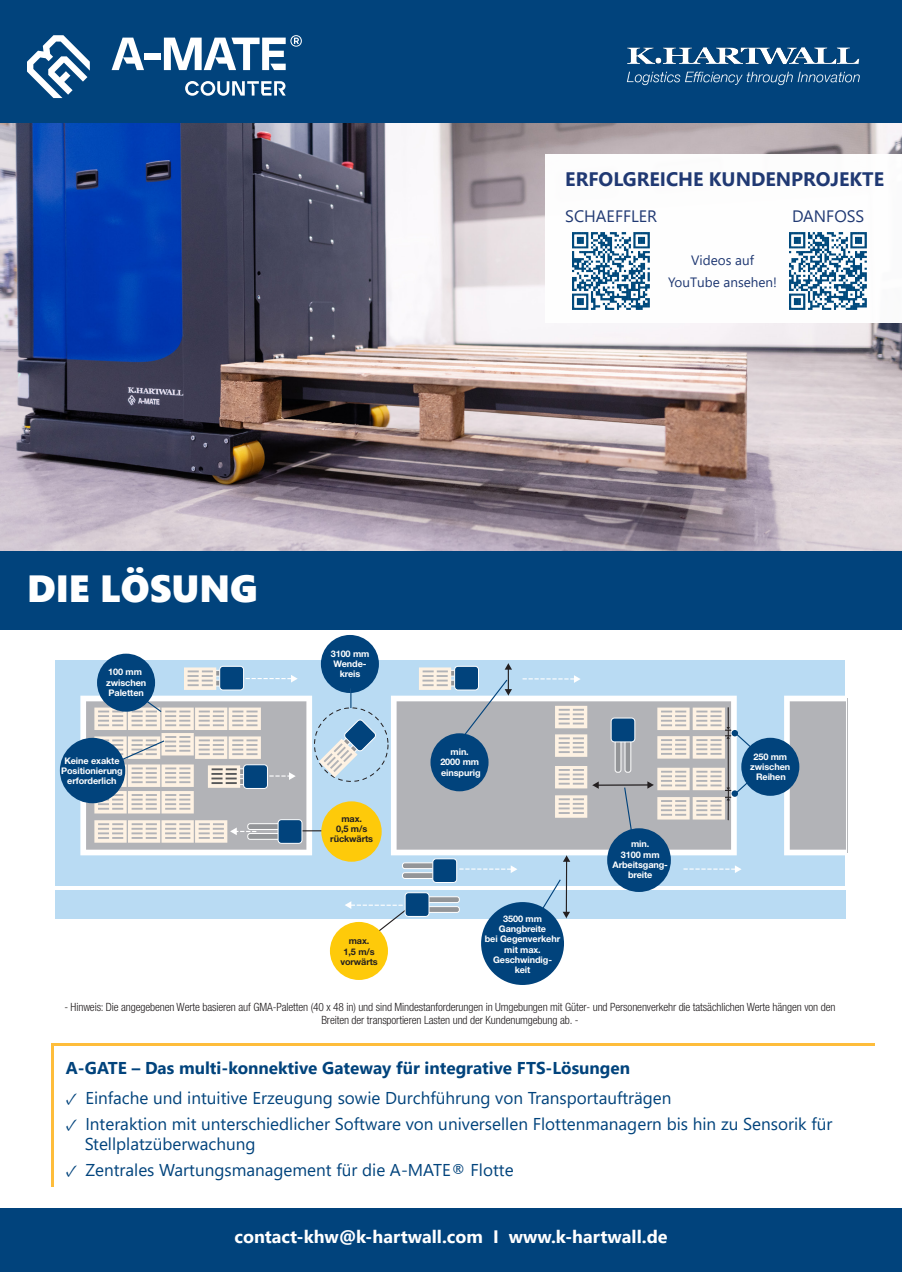
<style>
.page{position:relative;width:902px;height:1272px;background:#fff}
.page>*{position:absolute;margin:0;border:0;box-sizing:border-box;transform-origin:0 0}
.t1{font:37.8px "Segoe UI Black";color:#fff}
.t2{font:700 19.5px "Segoe UI";color:#203973}
.t3{font:700 18px "Segoe UI";color:#fff}
.t4{font:17.1px "Segoe UI";color:#01437c}
.t5{font:700 17.1px "Segoe UI";color:#01437c}
.t6{font:16.5px "Segoe UI";color:#203973}
.t7{font:13.5px "Segoe UI";color:#203973}
.t8{font:300 condensed 11.4px/12.8px "Helvetica Neue LT Std";letter-spacing:-.01em;color:#231f20;text-align:center}
.t9{font:700 9.15px/10.2px "Helvetica Neue LT Std";letter-spacing:-.01em;color:#fff;text-align:center}
.t10{font:700 9.15px/10.2px "Helvetica Neue LT Std";letter-spacing:-.01em;color:#231f20;text-align:center}
.s1{font-family:"Minion Pro"}
</style>
<div class="page">
<div style="left:0;top:0;width:901px;height:629px;background:#01437c"></div>
<img style="left:626px;top:47px;width:234px;height:39px">
<img style="left:0;top:124px;width:901px;height:427px">
<div style="left:0;top:1208px;width:901px;height:63px;background:#01437c"></div>
<div style="left:544px;top:155px;width:357px;height:168px;background:#fff"></div>
<div style="left:56px;top:660px;width:789px;height:225px;background:#b9dbf3"></div>
<div style="left:55px;top:890px;width:790px;height:28px;background:#b9dbf3"></div>
<svg style="left:391px;top:695px;width:345px;height:160px;background:#bdbfc2"></svg>
<svg style="left:784px;top:695px;width:62px;height:160px;background:#bbbdc0"></svg>
<svg style="left:459px;top:865px;width:58px;height:8px"></svg>
<svg style="left:683px;top:865px;width:58px;height:8px"></svg>
<svg style="left:522px;top:675px;width:58px;height:8px"></svg>
<hr style="left:507px;top:668px;width:2px;height:22px;background:#231f20">
<svg style="left:505px;top:663px;width:7px;height:6px"></svg>
<div style="left:741px;top:737px;width:58px;height:58px;background:#01437c;border-radius:50%"></div>
<div style="left:60px;top:737px;width:65px;height:66px;background:#01437c;border-radius:50%"></div>
<div style="left:97px;top:653px;width:58px;height:58px;background:#01437c;border-radius:50%"></div>
<div style="left:321px;top:635px;width:58px;height:58px;background:#01437c;border-radius:50%"></div>
<div style="left:430px;top:733px;width:58px;height:58px;background:#01437c;border-radius:50%"></div>
<hr style="left:297px;top:830px;width:30px;height:1px;background:#231f20">
<svg style="left:459px;top:678px;width:53px;height:63px"></svg>
<svg style="left:350px;top:688px;width:1px;height:19px"></svg>
<div style="left:314px;top:707px;width:74px;height:74px;border:1px dashed #231f20;border-radius:50%"></div>
<div style="left:607px;top:828px;width:63px;height:64px;background:#01437c;border-radius:50%"></div>
<svg style="left:555px;top:705px;width:197px;height:129px;background:#c3c4c5"></svg>
<div style="left:731px;top:790px;width:7px;height:6px;background:#01437c;border-radius:50%"></div>
<svg style="left:344px;top:901px;width:64px;height:30px"></svg>
<div style="left:330px;top:921px;width:58px;height:58px;background:#feca0a;border-radius:50%"></div>
<div style="left:321px;top:801px;width:60px;height:60px;background:#feca0a;border-radius:50%"></div>
<div style="left:424px;top:670px;width:33px;height:6px;border:1px solid #fff;border-radius:2px"></div>
<div style="left:424px;top:679px;width:33px;height:7px;border:1px solid #fff;border-radius:2px"></div>
<div style="left:454px;top:666px;width:24px;height:24px;background:#01437c;border-radius:3px"></div>
<div style="left:454px;top:666px;width:25px;height:24px;border:1px solid #fff;border-radius:3px"></div>
<svg style="left:419px;top:667px;width:32px;height:23px"></svg>
<div style="left:219px;top:666px;width:25px;height:24px;border:1px solid #fff;border-radius:3px"></div>
<svg style="left:80px;top:667px;width:232px;height:188px"></svg>
<div style="left:402px;top:862px;width:32px;height:6px;background:#939598;border-radius:2px"></div>
<div style="left:402px;top:862px;width:33px;height:7px;border:1px solid #fff;border-radius:2px"></div>
<div style="left:402px;top:872px;width:32px;height:6px;background:#939598;border-radius:2px"></div>
<div style="left:402px;top:872px;width:33px;height:6px;border:1px solid #fff;border-radius:2px"></div>
<div style="left:433px;top:858px;width:23px;height:24px;background:#01437c;border-radius:3px"></div>
<div style="left:432px;top:858px;width:25px;height:24px;border:1px solid #fff;border-radius:3px"></div>
<div style="left:615px;top:740px;width:6px;height:32px;background:#939598;border-radius:2px"></div>
<div style="left:614px;top:739px;width:7px;height:33px;border:1px solid #fff;border-radius:2px"></div>
<div style="left:625px;top:740px;width:5px;height:32px;background:#939598;border-radius:2px"></div>
<div style="left:624px;top:739px;width:7px;height:33px;border:1px solid #fff;border-radius:2px"></div>
<div style="left:611px;top:718px;width:23px;height:24px;background:#01437c;border-radius:3px"></div>
<div style="left:610px;top:717px;width:25px;height:25px;border:1px solid #fff;border-radius:3px"></div>
<div style="left:427px;top:906px;width:32px;height:6px;background:#939598;border-radius:2px"></div>
<div style="left:426px;top:906px;width:33px;height:6px;border:1px solid #fff;border-radius:2px"></div>
<div style="left:427px;top:896px;width:32px;height:6px;background:#939598;border-radius:2px"></div>
<div style="left:426px;top:896px;width:33px;height:7px;border:1px solid #fff;border-radius:2px"></div>
<div style="left:405px;top:892px;width:24px;height:24px;background:#01437c;border-radius:3px"></div>
<div style="left:404px;top:892px;width:25px;height:24px;border:1px solid #fff;border-radius:3px"></div>
<svg style="left:319px;top:718px;width:58px;height:59px"></svg>
<div style="left:481px;top:902px;width:83px;height:82px;background:#01437c;border-radius:50%"></div>
<svg style="left:539px;top:855px;width:31px;height:63px"></svg>
<hr style="left:51px;top:1043px;width:3px;height:143px;background:#febd3b">
<hr style="left:51px;top:1043px;width:823px;height:2px;background:#febd3b">
<img style="left:789px;top:232px;width:77px;height:77px">
<img style="left:572px;top:232px;width:77px;height:77px">
<svg style="left:112px;top:38px;width:32px;height:32px"></svg>
<div style="left:144px;top:54px;width:17px;height:6px;background:#fff"></div>
<svg style="left:164px;top:35px;width:138px;height:35px"></svg>
<svg style="left:27px;top:35px;width:63px;height:63px"></svg>
<svg style="left:185px;top:81px;width:101px;height:15px"></svg>
<p class="t2" style="left:565px;top:161px;width:320px">ERFOLGREICHE KUNDENPROJEKTE</p>
<p class="t6" style="left:565px;top:201px;width:93px">SCHAEFFLER</p>
<p class="t6" style="left:792px;top:201px;width:74px">DANFOSS</p>
<p class="t7" style="left:691px;top:247px;width:64px">Videos auf</p>
<p class="t7" style="left:668px;top:269px;width:110px">YouTube ansehen!</p>
<p class="t1" style="left:27px;top:561px;width:232px">DIE LÖSUNG</p>
<p class="t9" style="left:106px;top:667px;width:41px;text-align:left">100 mm zwischen<br>Paletten</p>
<p class="t9" style="left:61px;top:755px;width:63px">Keine exakte<br>Positionierung erforderlich</p>
<p class="t9" style="left:331px;top:648px;width:40px">3100 mm<br>Wende&shy;kreis</p>
<p class="t10" style="left:330px;top:813px;width:44px">max.<br>0,5 m/s rückwärts</p>
<p class="t10" style="left:340px;top:935px;width:39px">max.<br>1,5 m/s vorwärts</p>
<p class="t9" style="left:440px;top:746px;width:42px">min.<br>2000 mm einspurig</p>
<p class="t9" style="left:484px;top:913px;width:77px">3500 mm<br>Gangbreite<br>bei Gegenverkehr mit max.<br>Geschwindig&shy;keit</p>
<p class="t9" style="left:612px;top:838px;width:57px">min.<br>3100 mm<br>Arbeitsgang&shy;breite</p>
<p class="t9" style="left:750px;top:751px;width:41px">250 mm zwischen<br>Reihen</p>
<p class="t8" style="left:65px;top:1000px;width:772px">- Hinweis: Die angegebenen Werte basieren auf GMA-Paletten (40 x 48 in) und sind Mindestanforderungen in Umgebungen mit Güter- und Personenverkehr die tatsächlichen Werte hängen von den<br>Breiten der transportieren Lasten und der Kundenumgebung ab. -</p>
<p class="t5" style="left:66px;top:1051px;width:565px">A-GATE – Das multi-konnektive Gateway für integrative FTS-Lösungen</p>
<p class="t4" style="left:66px;top:1081px;width:607px"><span class="s1">✓</span> Einfache und intuitive Erzeugung sowie Durchführung von Transportaufträgen</p>
<p class="t4" style="left:66px;top:1107px;width:767px"><span class="s1">✓</span> Interaktion mit unterschiedlicher Software von universellen Flottenmanagern bis hin zu Sensorik für</p>
<p class="t4" style="left:85px;top:1127px;width:172px">Stellplatzüberwachung</p>
<p class="t4" style="left:66px;top:1153px;width:449px"><span class="s1">✓</span> Zentrales Wartungsmanagement für die A-MATE® Flotte</p>
<p class="t3" style="left:234px;top:1219px;width:434px">contact-khw@k-hartwall.com I www.k-hartwall.de</p>
</div>
